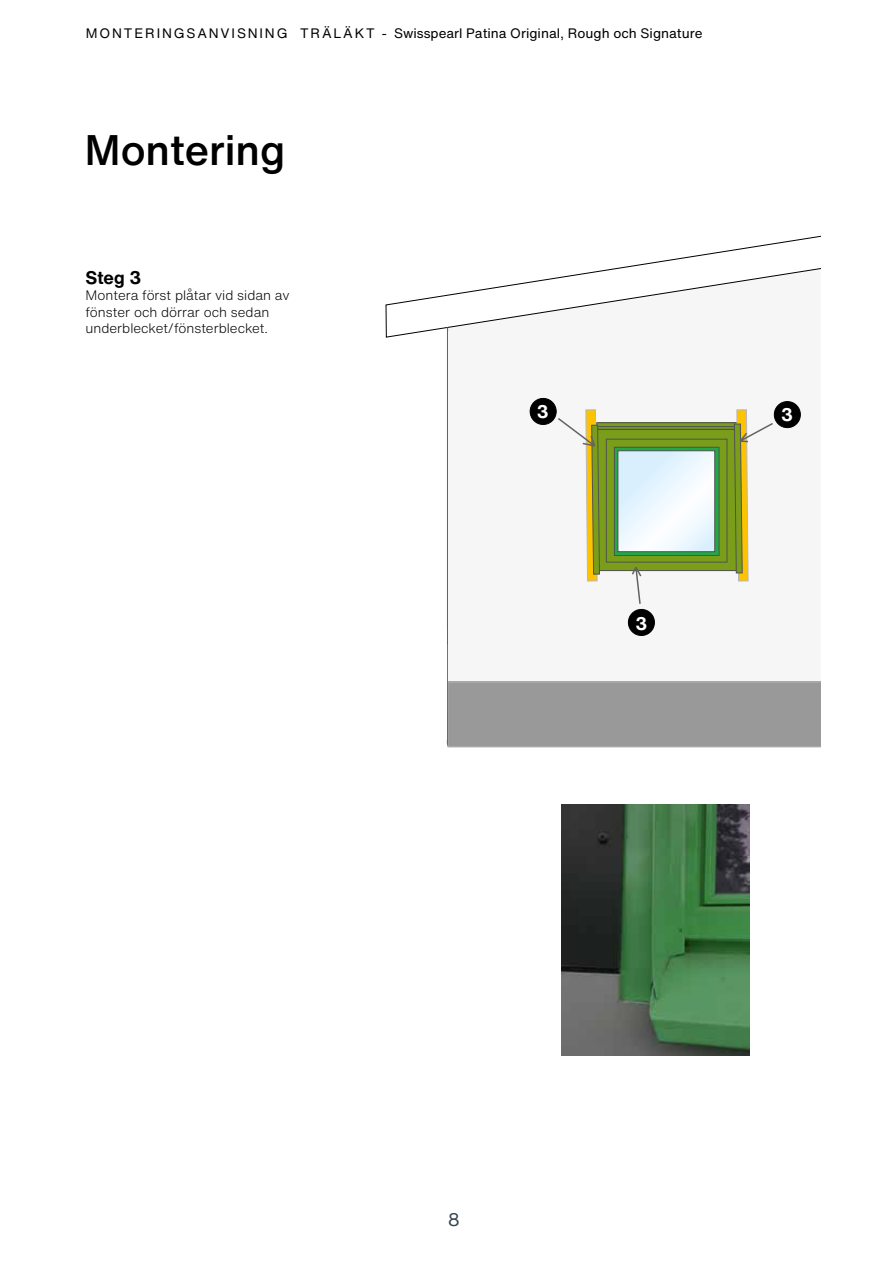
<style>
.page{position:relative;width:893px;height:1263px;background:#fff}
.page>*{position:absolute;margin:0;border:0;box-sizing:border-box;transform-origin:0 0}
.t1{font:500 42px "Helvetica Now Text";color:#000}
.t2{font:700 18px "Helvetica Now Text";color:#000}
.t3{font:700 18px "Helvetica Now Text";color:#fff}
.t4{font:18px "Helvetica Now Text";color:#344552}
.t5{font:300 13.5px/16.2px "Helvetica Now Text";color:#000}
.t6{font:13.5px "Helvetica Now Text";color:#000}
</style>
<div class="page">
<svg style="left:386px;top:235px;width:435px;height:103px"></svg>
<img style="left:561px;top:805px;width:188px;height:251px">
<svg style="left:447px;top:327px;width:374px;height:420px"></svg>
<div style="left:628px;top:609px;width:26px;height:26px;background:#000;border-radius:50%"></div>
<div style="left:628px;top:609px;width:27px;height:27px;border:1px solid #000;border-radius:50%"></div>
<p class="t6" style="left:86px;top:24px;width:618px">MONTERINGSANVISNING TRÄLÄKT - Swisspearl Patina Original, Rough och Signature</p>
<h1 class="t1" style="left:85px;top:122px;width:202px">Montering</h1>
<h2 class="t2" style="left:86px;top:266px;width:57px">Steg 3</h2>
<p class="t5" style="left:86px;top:287px;width:206px">Montera först plåtar vid sidan av fönster och dörrar och sedan underblecket/fönsterblecket.</p>
<h2 class="t3" style="left:537px;top:400px;width:13px">3</h2>
<h2 class="t3" style="left:636px;top:611px;width:13px">3</h2>
<h2 class="t3" style="left:781px;top:403px;width:13px">3</h2>
<h2 class="t4" style="left:448px;top:1207px;width:13px">8</h2>
</div>
